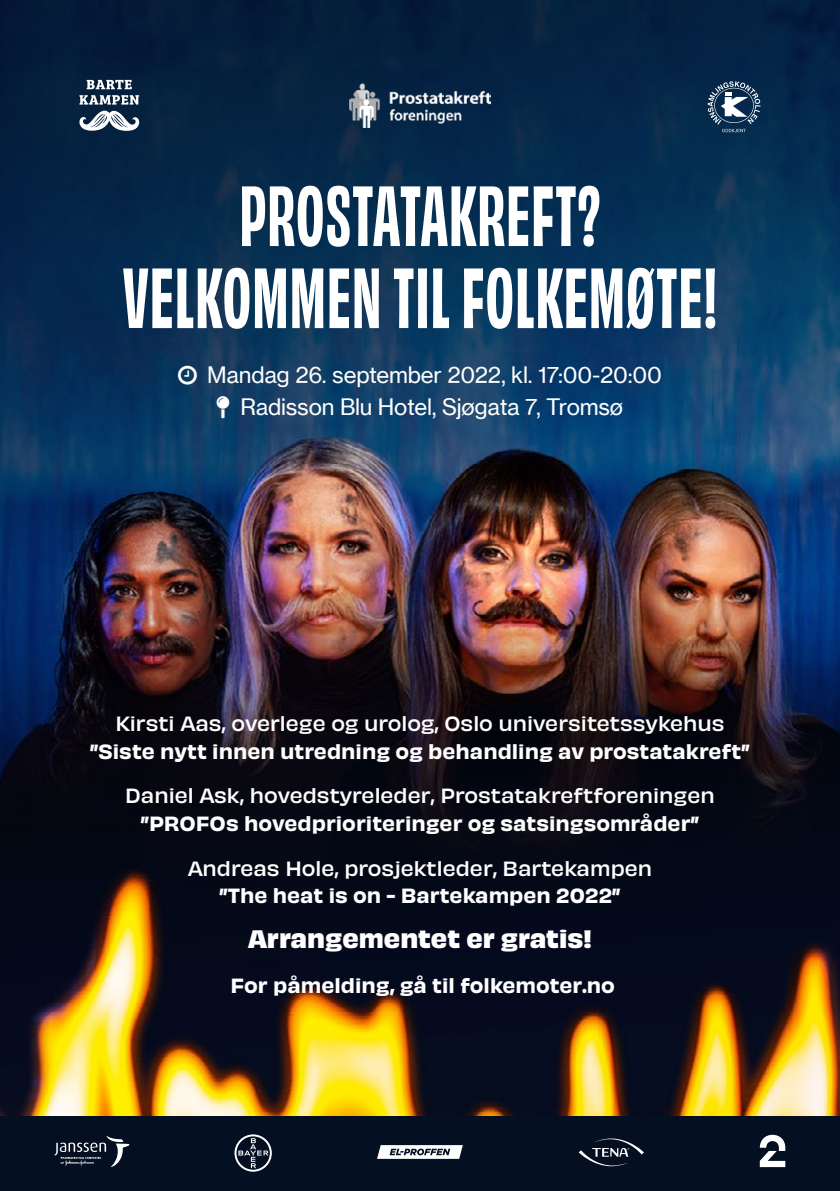
<style>
.page{position:relative;width:840px;height:1191px;background:#fff}
.page>*{position:absolute;margin:0;border:0;box-sizing:border-box;transform-origin:0 0}
.t1{font:700 condensed 79.4px/82px "Obviously";letter-spacing:.02em;color:#fff;text-align:center}
.t2{font:700 23.6px "Obviously";color:#fff}
.t3{font:22.2px "N Haas Grotesk TX Pro 55 Rg";letter-spacing:-.01em;color:#fff}
.t4{font:19.2px "Obviously Semi";color:#fff}
.t5{font:500 19.2px "Obviously";color:#fff}
</style>
<div class="page">
<img style="left:0;top:0;width:839px;height:1116px">
<div style="left:0;top:1116px;width:839px;height:75px;background:#040f21"></div>
<svg style="left:759px;top:1134px;width:25px;height:33px"></svg>
<svg style="left:234px;top:1134px;width:38px;height:37px"></svg>
<svg style="left:55px;top:1135px;width:74px;height:32px"></svg>
<svg style="left:578px;top:1138px;width:65px;height:28px"></svg>
<svg style="left:377px;top:1145px;width:85px;height:13px"></svg>
<svg style="left:707px;top:81px;width:53px;height:51px;background:#425d78"></svg>
<svg style="left:79px;top:111px;width:60px;height:20px"></svg>
<svg style="left:87px;top:80px;width:45px;height:9px"></svg>
<svg style="left:79px;top:95px;width:60px;height:10px"></svg>
<img style="left:349px;top:83px;width:141px;height:45px">
<svg style="left:178px;top:365px;width:19px;height:19px"></svg>
<h1 class="t1" style="left:123px;top:168px;width:595px">PROSTATAKREFT?<br>VELKOMMEN TIL FOLKEMØTE!</h1>
<p class="t3" style="left:207px;top:361px;width:456px">Mandag 26. september 2022, kl. 17:00-20:00</p>
<p class="t3" style="left:217px;top:393px;width:407px">❖ Radisson Blu Hotel, Sjøgata 7, Tromsø</p>
<p class="t5" style="left:115px;top:708px;width:610px">Kirsti Aas, overlege og urolog, Oslo universitetssykehus</p>
<p class="t4" style="left:90px;top:735px;width:660px">”Siste nytt innen utredning og behandling av prostatakreft”</p>
<p class="t5" style="left:125px;top:781px;width:590px">Daniel Ask, hovedstyreleder, Prostatakreftforeningen</p>
<p class="t4" style="left:141px;top:808px;width:559px">”PROFOs hovedprioriteringer og satsingsområder”</p>
<p class="t5" style="left:188px;top:853px;width:465px">Andreas Hole, prosjektleder, Bartekampen</p>
<p class="t4" style="left:219px;top:880px;width:402px">”The heat is on - Bartekampen 2022”</p>
<p class="t2" style="left:247px;top:920px;width:346px">Arrangementet er gratis!</p>
<p class="t4" style="left:230px;top:970px;width:385px">For påmelding, gå til folkemoter.no</p>
</div>
